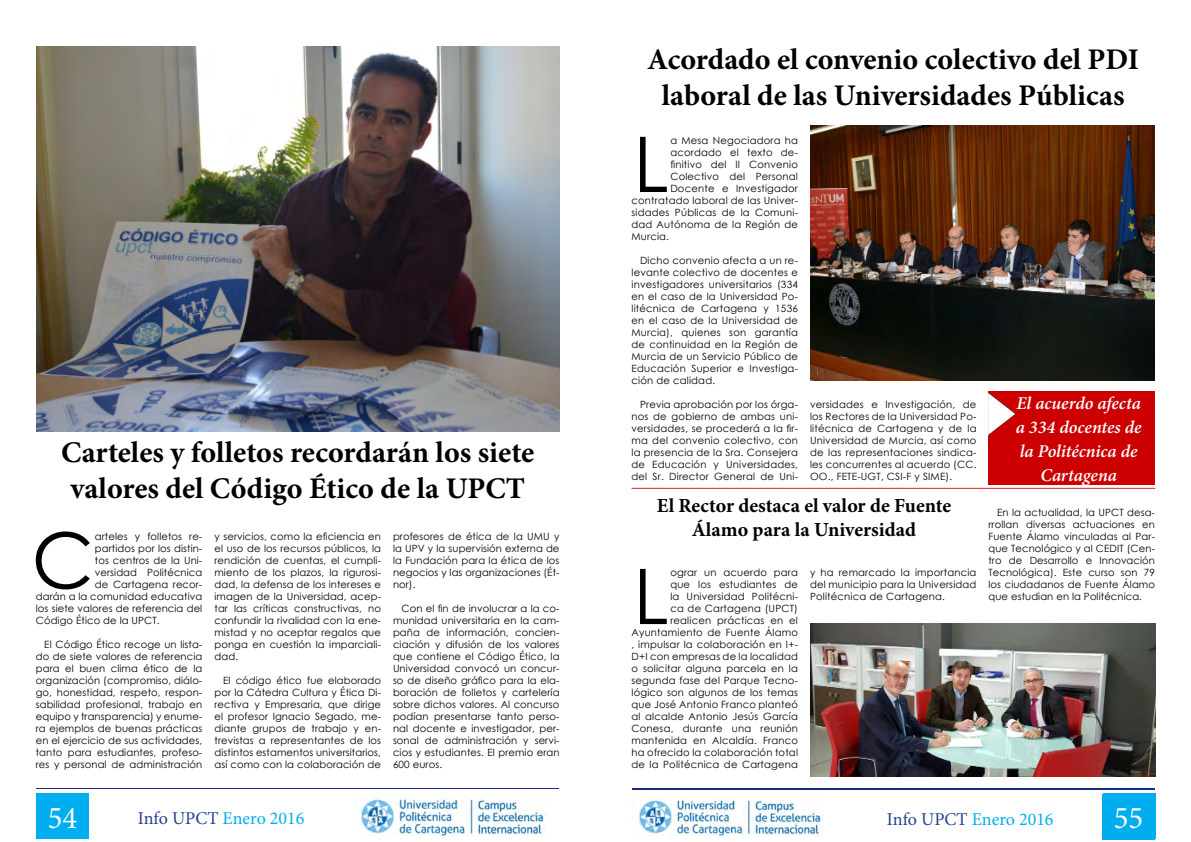
<style>
.page{position:relative;width:1191px;height:842px;background:#fff}
.page>*{position:absolute;margin:0;border:0;box-sizing:border-box;transform-origin:0 0}
.t1{font:76.8px "Century Gothic";color:#000}
.t2{font:31.8px "Minion Pro";color:#fff;scale:.96 1}
.t3{font:700 30px/36px "Minion Pro";color:#000;text-align:center}
.t4{font:700 20px/24px "Minion Pro";color:#000;text-align:center}
.t5{font:italic 600 18px/24px "Minion Pro";color:#fff;text-align:center}
.t6{font:18px "Minion Pro";color:#00aeef}
.t7{font:10px/12px "Century Gothic";letter-spacing:.02em;color:#000;text-align:justify}
.s1{color:#25408f}
</style>
<div class="page">
<div style="left:36px;top:793px;width:53px;height:45px;background:#00aeef"></div>
<hr style="left:37px;top:788px;width:522px;height:1px;background:#1d2b7a">
<hr style="left:632px;top:788px;width:523px;height:1px;background:#1d2b7a">
<img style="left:361px;top:797px;width:185px;height:39px">
<div style="left:1102px;top:794px;width:52px;height:45px;background:#00aeef"></div>
<hr style="left:632px;top:789px;width:522px;height:1px;background:#1d2b7a">
<img style="left:639px;top:798px;width:184px;height:39px">
<img style="left:36px;top:47px;width:523px;height:385px">
<img style="left:810px;top:125px;width:345px;height:256px">
<hr style="left:631px;top:488px;width:524px;height:1px;background:#d2232a">
<img style="left:810px;top:624px;width:345px;height:152px">
<div style="left:988px;top:391px;width:167px;height:94px;background:#c00"></div>
<img style="left:988px;top:392px;width:27px;height:44px">
<h3 class="t3" style="left:61px;top:434px;width:475px">Carteles y folletos recordarán los siete valores del Código Ético de la UPCT</h3>
<h1 class="t1" style="left:32px;top:507px;width:64px">C</h1>
<p class="t7" style="left:95px;top:530px;width:109px">arteles y folletos re-</p>
<p class="t7" style="left:393px;top:530px;width:168px">profesores de ética de la UMU y la UPV y la supervisión externa de la Fundación para la ética de los negocios y las organizaciones (Ét&shy;nor).</p>
<p class="t7" style="left:393px;top:602px;width:168px;text-indent:8px">Con el fin de involucrar a la co&shy;munidad universitaria en la cam&shy;paña de información, concien&shy;ciación y difusión de los valores que contiene el Código Ético, la Universidad convocó un concur&shy;so de diseño gráfico para la ela&shy;boración de folletos y cartelería sobre dichos valores. Al concurso podían presentarse tanto perso&shy;nal docente e investigador, per&shy;sonal de administración y servi&shy;cios y estudiantes. El premio eran 600 euros.</p>
<p class="t7" style="left:214px;top:530px;width:168px">y servicios, como la eficiencia en el uso de los recursos públicos, la rendición de cuentas, el cumpli&shy;miento de los plazos, la rigurosi&shy;dad, la defensa de los intereses e imagen de la Universidad, acep&shy;tar las críticas constructivas, no confundir la rivalidad con la ene&shy;mistad y no aceptar regalos que ponga en cuestión la imparciali&shy;dad.</p>
<p class="t7" style="left:214px;top:674px;width:168px;text-indent:8px">El código ético fue elaborado por la Cátedra Cultura y Ética Di&shy;rectiva y Empresaria, que dirige el profesor Ignacio Segado, me&shy;diante grupos de trabajo y en&shy;trevistas a representantes de los distintos estamentos universitarios, así como con la colaboración de</p>
<p class="t7" style="left:95px;top:542px;width:109px">partidos por los distin-</p>
<p class="t7" style="left:95px;top:554px;width:109px">tos centros de la Uni-</p>
<p class="t7" style="left:95px;top:566px;width:109px">versidad Politécnica</p>
<p class="t7" style="left:95px;top:578px;width:109px">de Cartagena recor-</p>
<p class="t7" style="left:36px;top:590px;width:168px">darán a la comunidad educativa</p>
<p class="t7" style="left:36px;top:602px;width:168px">los siete valores de referencia del</p>
<p class="t7" style="left:36px;top:614px;width:125px">Código Ético de la UPCT.</p>
<p class="t7" style="left:36px;top:638px;width:168px;text-indent:8px">El Código Ético recoge un lista&shy;do de siete valores de referencia para el buen clima ético de la organización (compromiso, diálo&shy;go, honestidad, respeto, respon&shy;sabilidad profesional, trabajo en equipo y transparencia) y enume&shy;ra ejemplos de buenas prácticas en el ejercicio de sus actividades, tanto para estudiantes, profeso&shy;res y personal de administración</p>
<h3 class="t3" style="left:647px;top:41px;width:493px">Acordado el convenio colectivo del PDI laboral de las Universidades Públicas</h3>
<h1 class="t1" style="left:633px;top:111px;width:37px">L</h1>
<p class="t7" style="left:670px;top:134px;width:129px">a Mesa Negociadora ha</p>
<p class="t7" style="left:670px;top:146px;width:129px">acordado el texto de-</p>
<p class="t7" style="left:670px;top:158px;width:129px">finitivo del II Convenio</p>
<p class="t7" style="left:670px;top:170px;width:129px">Colectivo del Personal</p>
<p class="t7" style="left:670px;top:182px;width:129px">Docente e Investigador</p>
<p class="t7" style="left:631px;top:194px;width:168px">contratado laboral de las Univer-</p>
<p class="t7" style="left:631px;top:206px;width:168px">sidades Públicas de la Comuni-</p>
<p class="t7" style="left:631px;top:218px;width:168px">dad Autónoma de la Región de</p>
<p class="t7" style="left:631px;top:230px;width:39px">Murcia.</p>
<p class="t7" style="left:631px;top:254px;width:168px;text-indent:8px">Dicho convenio afecta a un re&shy;levante colectivo de docentes e investigadores universitarios (334 en el caso de la Universidad Po&shy;litécnica de Cartagena y 1536 en el caso de la Universidad de Murcia), quienes son garantía de continuidad en la Región de Murcia de un Servicio Público de Educación Superior e Investiga&shy;ción de calidad.</p>
<p class="t7" style="left:631px;top:398px;width:168px;text-indent:8px">Previa aprobación por los órga&shy;nos de gobierno de ambas uni&shy;versidades, se procederá a la fir&shy;ma del convenio colectivo, con la presencia de la Sra. Consejera de Educación y Universidades, del Sr. Director General de Uni-</p>
<p class="t7" style="left:810px;top:398px;width:168px">versidades e Investigación, de los Rectores de la Universidad Po&shy;litécnica de Cartagena y de la Universidad de Murcia, así como de las representaciones sindica&shy;les concurrentes al acuerdo (CC.<br>OO., FETE-UGT, CSI-F y SIME).</p>
<h3 class="t4" style="left:657px;top:493px;width:296px">El Rector destaca el valor de Fuente<br>Álamo para la Universidad</h3>
<h1 class="t1" style="left:633px;top:543px;width:37px">L</h1>
<h3 class="t5" style="left:1015px;top:391px;width:127px">El acuerdo afecta a 334 docentes de la Politécnica de<br>Cartagena</h3>
<p class="t7" style="left:988px;top:506px;width:168px;text-indent:8px">En la actualidad, la UPCT desa&shy;rrollan diversas actuaciones en Fuente Álamo vinculadas al Par&shy;que Tecnológico y al CEDIT (Cen&shy;tro de Desarrollo e Innovación Tecnológica). Este curso son 79 los ciudadanos de Fuente Álamo que estudian en la Politécnica.</p>
<p class="t7" style="left:631px;top:566px;width:168px;text-align:right">ograr un acuerdo para<br>que los estudiantes de<br>la Universidad Politécni-<br>ca de Cartagena (UPCT) realicen prácticas en el<br>Ayuntamiento de Fuente Álamo , impulsar la colaboración en I+-<br>D+I con empresas de la localidad o solicitar alguna parcela en la segunda fase del Parque Tecno&shy;lógico son algunos de los temas que José Antonio Franco planteó al alcalde Antonio Jesús García<br>Conesa, durante una reunión mantenida en Alcaldía. Franco ha ofrecido la colaboración total de la Politécnica de Cartagena</p>
<p class="t7" style="left:810px;top:566px;width:168px">y ha remarcado la importancia del municipio para la Universidad Politécnica de Cartagena.</p>
<h2 class="t2" style="left:48px;top:797px;width:32px">54</h2>
<h2 class="t2" style="left:1121px;top:797px;width:17px">3</h2>
<h3 class="t6" style="left:138px;top:806px;width:168px"><span class="s1">Info UPCT</span> Enero 2016</h3>
<h3 class="t6" style="left:887px;top:807px;width:168px"><span class="s1">Info UPCT</span> Enero 2016</h3>
<h2 class="t2" style="left:1113px;top:797px;width:32px">55</h2>
</div>
